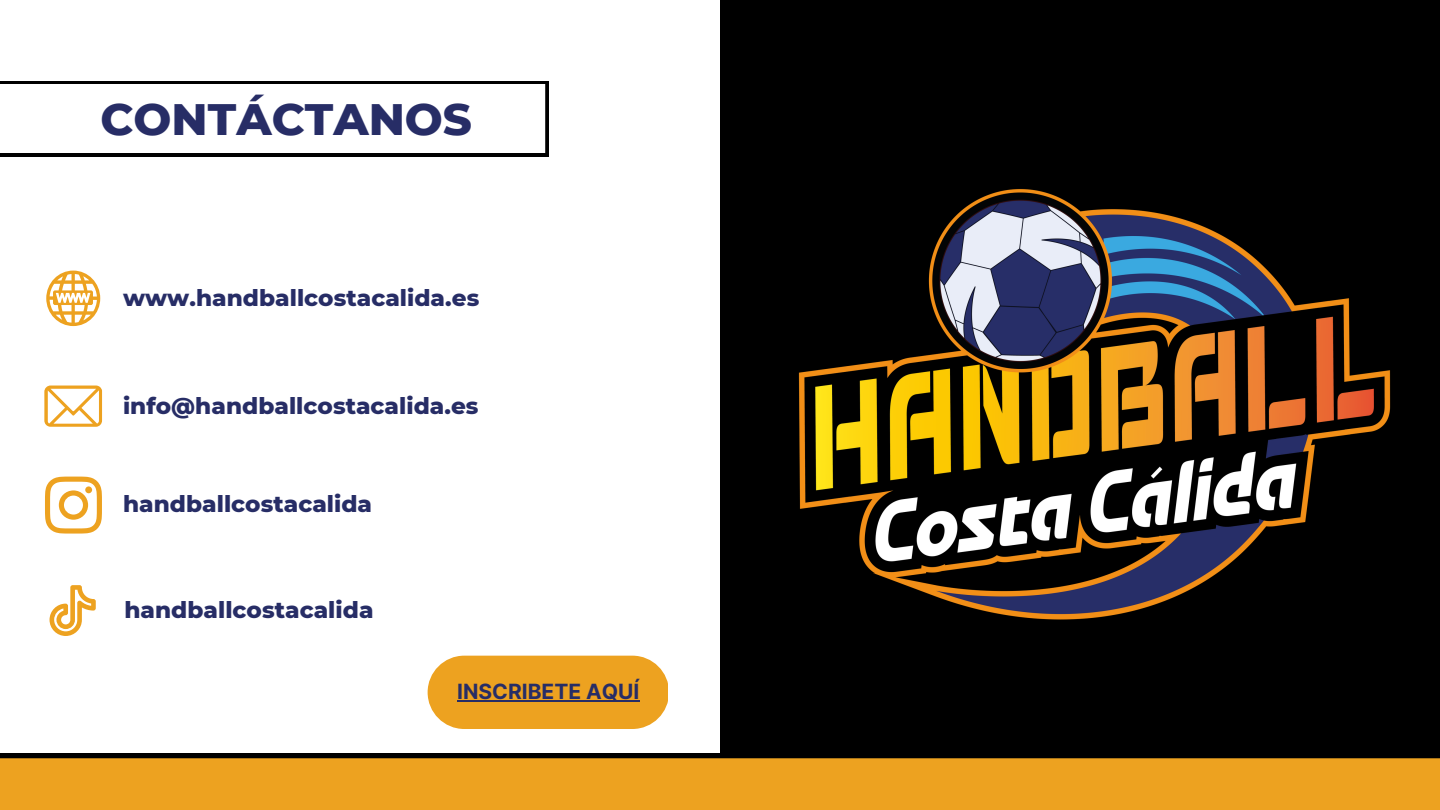
<style>
.page{position:relative;width:1440px;height:810px;background:#fff}
.page>*{position:absolute;margin:0;border:0;box-sizing:border-box;transform-origin:0 0}
.t1{font:800 44.9px "Montserrat";color:#272d66}
.t2{font:800 23.1px "Montserrat";color:#272d66}
.t3{font:700 21px "Inter";color:#272d66}
</style>
<div class="page">
<img style="left:720px;top:0;width:720px;height:754px">
<svg style="left:0;top:81px;width:548px;height:75px"></svg>
<svg style="left:0;top:754px;width:1440px;height:56px"></svg>
<div style="left:428px;top:656px;width:240px;height:73px;background:#eda220;border-radius:37px"></div>
<hr style="left:457px;top:701px;width:182px;height:1px;background:#272d66">
<svg style="left:46px;top:271px;width:54px;height:55px"></svg>
<svg style="left:44px;top:386px;width:58px;height:41px"></svg>
<svg style="left:45px;top:477px;width:57px;height:57px"></svg>
<div style="left:85px;top:486px;width:7px;height:7px;background:#eda220;border-radius:50%"></div>
<svg style="left:50px;top:585px;width:46px;height:51px"></svg>
<h1 class="t1" style="left:100px;top:92px;width:373px">CONTÁCTANOS</h1>
<p class="t2" style="left:123px;top:283px;width:358px">www.handballcostacalida.es</p>
<p class="t2" style="left:123px;top:391px;width:357px">info@handballcostacalida.es</p>
<p class="t2" style="left:123px;top:490px;width:251px">handballcostacalida</p>
<p class="t2" style="left:124px;top:596px;width:251px">handballcostacalida</p>
<p class="t3" style="left:457px;top:679px;width:184px">INSCRIBETE AQUÍ</p>
</div>
